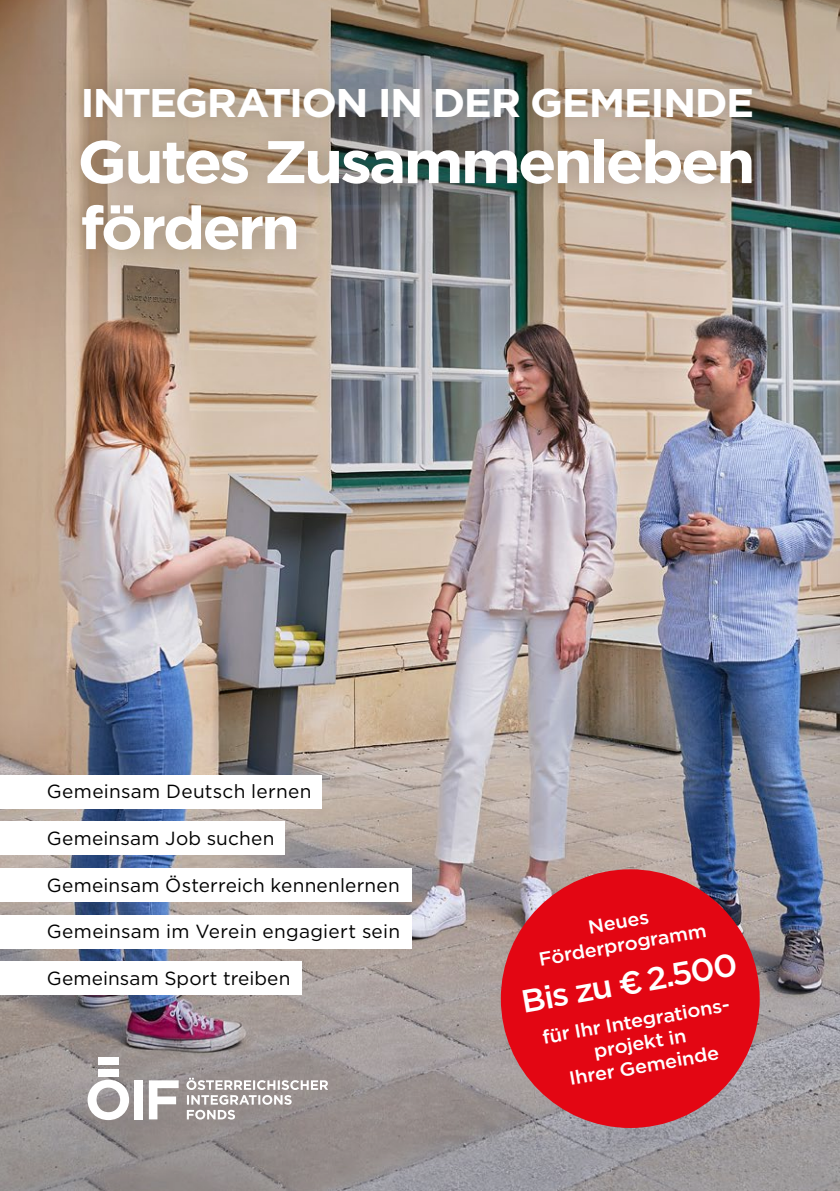
<style>
.page{position:relative;width:840px;height:1191px;background:#fff}
.page>*{position:absolute;margin:0;border:0;box-sizing:border-box;transform-origin:0 0}
.t1{font:700 60px/66px "Gotham";letter-spacing:-.05em;color:#fff;scale:1.05 1}
.t2{font:700 40px "Gotham";letter-spacing:-.04em;color:#fff;scale:1.05 1}
.t3{font:500 32px "Gotham";color:#fff;scale:1.05 1}
.t4{font:19px "Gotham";letter-spacing:.01em;color:#000}
.t5{font:500 19px/22.8px "Gotham";color:#fff;text-align:center;scale:1.05 1}
</style>
<div class="page">
<img style="left:0;top:369px;width:839px;height:515px">
<img style="left:0;top:0;width:839px;height:369px">
<svg style="left:0;top:884px;width:839px;height:307px;background:#999295"></svg>
<div style="left:0;top:821px;width:284px;height:34px;background:#fff"></div>
<div style="left:0;top:774px;width:321px;height:34px;background:#fff"></div>
<div style="left:0;top:914px;width:411px;height:34px;background:#fff"></div>
<div style="left:0;top:868px;width:411px;height:34px;background:#fff"></div>
<div style="left:0;top:961px;width:301px;height:34px;background:#fff"></div>
<svg style="left:87px;top:1079px;width:42px;height:41px"></svg>
<div style="left:134px;top:1080px;width:8px;height:39px;background:#fff"></div>
<svg style="left:149px;top:1080px;width:29px;height:39px"></svg>
<div style="left:98px;top:1069px;width:21px;height:7px;background:#fff"></div>
<div style="left:98px;top:1057px;width:21px;height:7px;background:#fff"></div>
<svg style="left:186px;top:1077px;width:142px;height:42px;background:#ada7a6"></svg>
<div style="left:500px;top:869px;width:259px;height:259px;background:#e30613;border-radius:50%"></div>
<div style="left:57px;top:65px;width:718px;height:208px;background:#23160b;opacity:.25"></div>
<h2 class="t2" style="left:80px;top:76px;width:642px">INTEGRATION IN DER GEMEINDE</h2>
<h1 class="t1" style="left:77px;top:128px;width:647px">Gutes Zusammenleben fördern</h1>
<p class="t4" style="left:47px;top:779px;width:266px">Gemeinsam Deutsch lernen</p>
<p class="t4" style="left:47px;top:826px;width:229px">Gemeinsam Job suchen</p>
<p class="t4" style="left:47px;top:873px;width:354px">Gemeinsam Österreich kennenlernen</p>
<p class="t4" style="left:47px;top:919px;width:354px">Gemeinsam im Verein engagiert sein</p>
<p class="t4" style="left:47px;top:966px;width:245px">Gemeinsam Sport treiben</p>
<p class="t5" style="left:532px;top:925px;width:163px;rotate:-10deg">Neues<br>Förderprogramm</p>
<h3 class="t3" style="left:517px;top:981px;width:210px;rotate:-10deg">Bis zu € 2.500</h3>
<p class="t5" style="left:540px;top:1025px;width:183px;rotate:-10deg">für Ihr Integrations&shy;projekt in<br>Ihrer Gemeinde</p>
</div>
